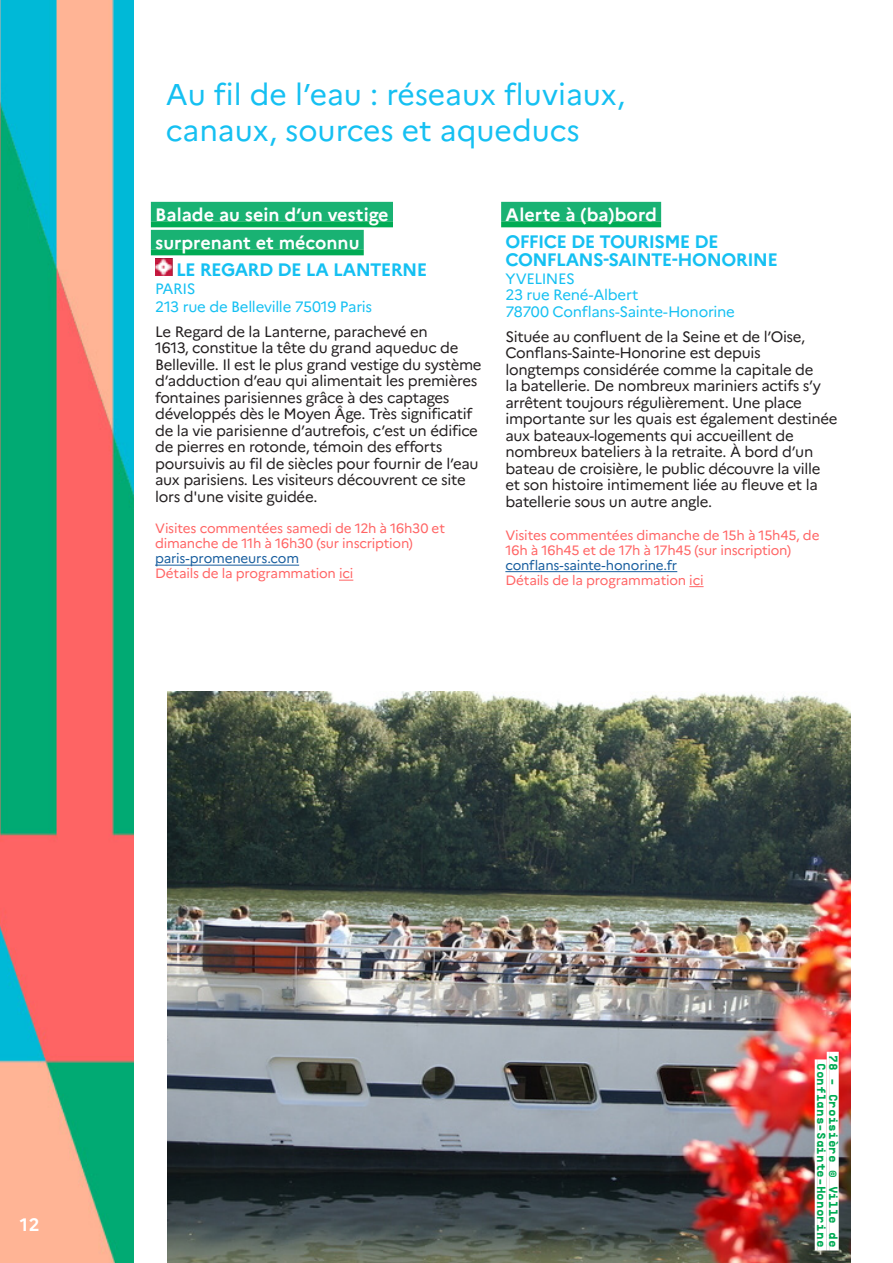
<style>
.page{position:relative;width:893px;height:1263px;background:#fff}
.page>*{position:absolute;margin:0;border:0;box-sizing:border-box;transform-origin:0 0}
.t1{font:30px/36px "Marianne";color:#15c0f2}
._2_titre_monument{font:700 18px/18px "Marianne";letter-spacing:-.035em;color:#15c0f2}
.Nom_de_ville{font:700 18px "Marianne";color:#fff}
.Photo{font:700 18px "Marianne";color:#fff}
.t2{font:15px/16.5px "Marianne";letter-spacing:-.02em;color:#231f20}
._2_titre_monument-2{font:15px/16.5px "Marianne";letter-spacing:-.025em;color:#15c0f2}
._2_titre_monument-3{font:13.5px/15px "Marianne";letter-spacing:-.015em;color:#ff6464}
._2_titre_monument-4{font:13.5px "Marianne";letter-spacing:-.02em;color:#175d9e}
.t3{font:700 12px "Supply";color:#00ab54}
</style>
<div class="page">
<img style="left:0;top:0;width:134px;height:1263px">
<img style="left:168px;top:692px;width:682px;height:571px">
<div style="left:151px;top:202px;width:242px;height:19px;background:#19b273"></div>
<div style="left:151px;top:221px;width:242px;height:6px;background:#00ab54"></div>
<div style="left:151px;top:230px;width:213px;height:19px;background:#19b273"></div>
<div style="left:151px;top:249px;width:213px;height:6px;background:#00ab54"></div>
<hr style="left:155px;top:565px;width:144px;height:1px;background:#175d9e">
<svg style="left:339px;top:580px;width:14px;height:1px"></svg>
<img style="left:155px;top:259px;width:18px;height:17px">
<div style="left:501px;top:202px;width:160px;height:19px;background:#19b273"></div>
<div style="left:501px;top:221px;width:160px;height:6px;background:#00ab54"></div>
<hr style="left:505px;top:571px;width:172px;height:1px;background:#175d9e">
<svg style="left:689px;top:586px;width:15px;height:1px"></svg>
<div style="left:829px;top:1052px;width:10px;height:198px;background:#fff"></div>
<hr style="left:827px;top:1052px;width:2px;height:198px;background:#fff">
<div style="left:817px;top:1059px;width:10px;height:191px;background:#fff"></div>
<hr style="left:815px;top:1059px;width:2px;height:191px;background:#fff">
<p class="t1" style="left:166px;top:77px;width:461px">Au fil de l’eau : réseaux fluviaux, canaux, sources et aqueducs</p>
<p class="Nom_de_ville" style="left:155px;top:204px;width:235px">Balade au sein d’un vestige</p>
<p class="Nom_de_ville" style="left:155px;top:232px;width:206px">surprenant et méconnu</p>
<p class="_2_titre_monument" style="left:176px;top:260px;width:253px">LE REGARD DE LA LANTERNE</p>
<p class="_2_titre_monument-2" style="left:155px;top:280px;width:42px">PARIS</p>
<p class="_2_titre_monument-2" style="left:155px;top:298px;width:219px">213 rue de Belleville 75019 Paris</p>
<p class="t2" style="left:155px;top:323px;width:328px">Le Regard de la Lanterne, parachevé en<br>1613, constitue la tête du grand aqueduc de Belleville. Il est le plus grand vestige du système d’adduction d’eau qui alimentait les premières fontaines parisiennes grâce à des captages développés dès le Moyen Âge. Très significatif de la vie parisienne d’autrefois, c’est un édifice de pierres en rotonde, témoin des efforts poursuivis au fil de siècles pour fournir de l’eau aux parisiens. Les visiteurs découvrent ce site lors d'une visite guidée.</p>
<p class="_2_titre_monument-3" style="left:155px;top:521px;width:291px">Visites commentées samedi de 12h à 16h30 et dimanche de 11h à 16h30 (sur inscription)</p>
<p class="_2_titre_monument-4" style="left:155px;top:550px;width:145px">paris-promeneurs.com</p>
<p class="_2_titre_monument-3" style="left:155px;top:566px;width:200px">Détails de la programmation ici</p>
<p class="Nom_de_ville" style="left:505px;top:204px;width:153px">Alerte à (ba)bord</p>
<p class="_2_titre_monument" style="left:505px;top:232px;width:274px">OFFICE DE TOURISME DE<br>CONFLANS-SAINTE-HONORINE</p>
<p class="_2_titre_monument-2" style="left:505px;top:270px;width:71px">YVELINES</p>
<p class="_2_titre_monument-2" style="left:505px;top:287px;width:231px">23 rue René-Albert<br>78700 Conflans-Sainte-Honorine</p>
<p class="t2" style="left:505px;top:328px;width:334px">Située au confluent de la Seine et de l’Oise, Conflans-Sainte-Honorine est depuis longtemps considérée comme la capitale de<br>la batellerie. De nombreux mariniers actifs s’y arrêtent toujours régulièrement. Une place importante sur les quais est également destinée aux bateaux-logements qui accueillent de nombreux bateliers à la retraite. À bord d’un bateau de croisière, le public découvre la ville et son histoire intimement liée au fleuve et la batellerie sous un autre angle.</p>
<p class="_2_titre_monument-3" style="left:505px;top:527px;width:316px">Visites commentées dimanche de 15h à 15h45, de<br>16h à 16h45 et de 17h à 17h45 (sur inscription)</p>
<p class="_2_titre_monument-4" style="left:505px;top:557px;width:173px">conflans-sainte-honorine.fr</p>
<p class="_2_titre_monument-3" style="left:505px;top:572px;width:200px">Détails de la programmation ici</p>
<p class="Photo" style="left:20px;top:1214px;width:21px">12</p>
<p class="t3" style="left:842px;top:1055px;width:194px;rotate:90deg">78 - Croisière © Ville de</p>
<p class="t3" style="left:830px;top:1063px;width:186px;rotate:90deg">Conflans-Sainte-Honorine</p>
</div>
